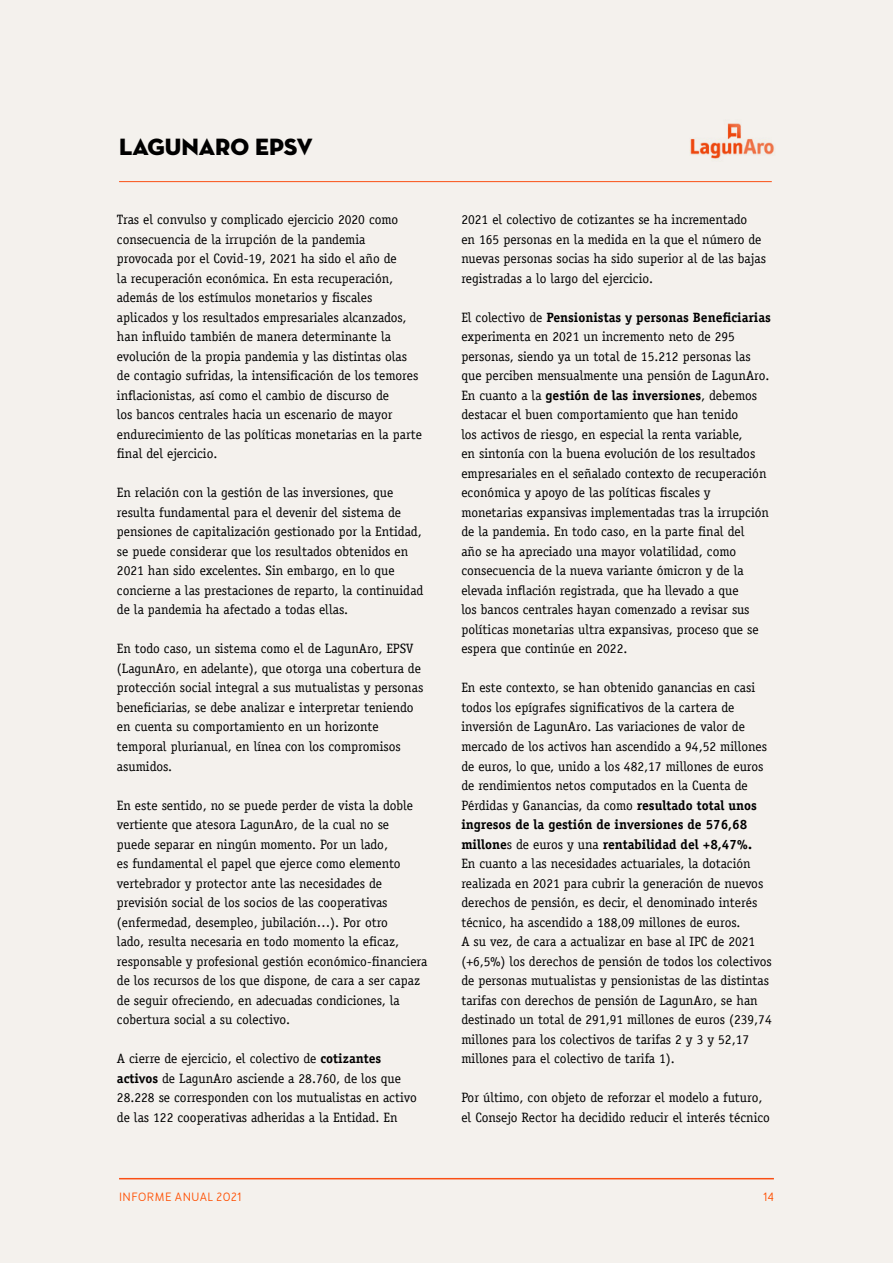
<style>
.page{position:relative;width:893px;height:1263px;background:#f4f1ed}
.page>*{position:absolute;margin:0;border:0;box-sizing:border-box;transform-origin:0 0}
.t1{font:24px "Neutra Disp Titling";color:#000}
.t2{font:13.5px/19.5px "Officina Serif LT";color:#000}
.t3{font:500 12px "Merlo";letter-spacing:.04em;color:#ff4e00}
.s1{font-family:"Officina Serif Std";font-weight:700}
</style>
<div class="page">
<hr style="left:119px;top:1178px;width:655px;height:1px;background:#fa4f14">
<hr style="left:119px;top:181px;width:653px;height:1px;background:#fa4f14">
<img style="left:690px;top:123px;width:85px;height:36px">
<p class="t1" style="left:119px;top:132px;width:195px">LAGUNARO EPSV</p>
<p class="t2" style="left:117px;top:210px;width:307px">Tras el convulso y complicado ejercicio 2020 como consecuencia de la irrupción de la pandemia provocada por el Covid-19, 2021 ha sido el año de<br>la recuperación económica. En esta recuperación, además de los estímulos monetarios y fiscales aplicados y los resultados empresariales alcanzados, han influido también de manera determinante la evolución de la propia pandemia y las distintas olas de contagio sufridas, la intensificación de los temores inflacionistas, así como el cambio de discurso de<br>los bancos centrales hacia un escenario de mayor endurecimiento de las políticas monetarias en la parte final del ejercicio.</p>
<p class="t2" style="left:117px;top:483px;width:308px">En relación con la gestión de las inversiones, que resulta fundamental para el devenir del sistema de pensiones de capitalización gestionado por la Entidad, se puede considerar que los resultados obtenidos en 2021 han sido excelentes. Sin embargo, en lo que concierne a las prestaciones de reparto, la continuidad de la pandemia ha afectado a todas ellas.</p>
<p class="t2" style="left:117px;top:639px;width:308px">En todo caso, un sistema como el de LagunAro, EPSV (LagunAro, en adelante), que otorga una cobertura de protección social integral a sus mutualistas y personas beneficiarias, se debe analizar e interpretar teniendo en cuenta su comportamiento en un horizonte temporal plurianual, en línea con los compromisos asumidos.</p>
<p class="t2" style="left:117px;top:795px;width:312px">En este sentido, no se puede perder de vista la doble vertiente que atesora LagunAro, de la cual no se<br>puede separar en ningún momento. Por un lado,<br>es fundamental el papel que ejerce como elemento vertebrador y protector ante las necesidades de previsión social de los socios de las cooperativas (enfermedad, desempleo, jubilación…). Por otro<br>lado, resulta necesaria en todo momento la eficaz, responsable y profesional gestión económico-financiera de los recursos de los que dispone, de cara a ser capaz de seguir ofreciendo, en adecuadas condiciones, la cobertura social a su colectivo.</p>
<p class="t2" style="left:117px;top:1049px;width:301px">A cierre de ejercicio, el colectivo de <span class="s1">cotizantes activos</span> de LagunAro asciende a 28.760, de los que 28.228 se corresponden con los mutualistas en activo de las 122 cooperativas adheridas a la Entidad. En</p>
<p class="t2" style="left:461px;top:210px;width:306px">2021 el colectivo de cotizantes se ha incrementado<br>en 165 personas en la medida en la que el número de nuevas personas socias ha sido superior al de las bajas registradas a lo largo del ejercicio.</p>
<p class="t2" style="left:461px;top:308px;width:311px">El colectivo de <span class="s1">Pensionistas y personas Beneficiarias </span>experimenta en 2021 un incremento neto de 295 personas, siendo ya un total de 15.212 personas las que perciben mensualmente una pensión de LagunAro.</p>
<p class="t2" style="left:461px;top:386px;width:309px">En cuanto a la <span class="s1">gestión de las inversiones</span>, debemos destacar el buen comportamiento que han tenido<br>los activos de riesgo, en especial la renta variable,<br>en sintonía con la buena evolución de los resultados empresariales en el señalado contexto de recuperación económica y apoyo de las políticas fiscales y monetarias expansivas implementadas tras la irrupción de la pandemia. En todo caso, en la parte final del<br>año se ha apreciado una mayor volatilidad, como consecuencia de la nueva variante ómicron y de la elevada inflación registrada, que ha llevado a que<br>los bancos centrales hayan comenzado a revisar sus políticas monetarias ultra expansivas, proceso que se espera que continúe en 2022.</p>
<p class="t2" style="left:461px;top:678px;width:307px">En este contexto, se han obtenido ganancias en casi todos los epígrafes significativos de la cartera de inversión de LagunAro. Las variaciones de valor de mercado de los activos han ascendido a 94,52 millones de euros, lo que, unido a los 482,17 millones de euros de rendimientos netos computados en la Cuenta de Pérdidas y Ganancias, da como <span class="s1">resultado total unos ingresos de la gestión de inversiones de 576,68 millone</span>s de euros y una <span class="s1">rentabilidad del +8,47%.</span></p>
<p class="t2" style="left:461px;top:854px;width:303px">En cuanto a las necesidades actuariales, la dotación realizada en 2021 para cubrir la generación de nuevos derechos de pensión, es decir, el denominado interés técnico, ha ascendido a 188,09 millones de euros.</p>
<p class="t2" style="left:461px;top:932px;width:312px">A su vez, de cara a actualizar en base al IPC de 2021 (+6,5%) los derechos de pensión de todos los colectivos de personas mutualistas y pensionistas de las distintas tarifas con derechos de pensión de LagunAro, se han destinado un total de 291,91 millones de euros (239,74 millones para los colectivos de tarifas 2 y 3 y 52,17 millones para el colectivo de tarifa 1).</p>
<p class="t2" style="left:461px;top:1088px;width:310px">Por último, con objeto de reforzar el modelo a futuro, el Consejo Rector ha decidido reducir el interés técnico</p>
<p class="t3" style="left:119px;top:1189px;width:124px">INFORME ANUAL 2021</p>
<p class="t3" style="left:763px;top:1189px;width:12px">14</p>
</div>
